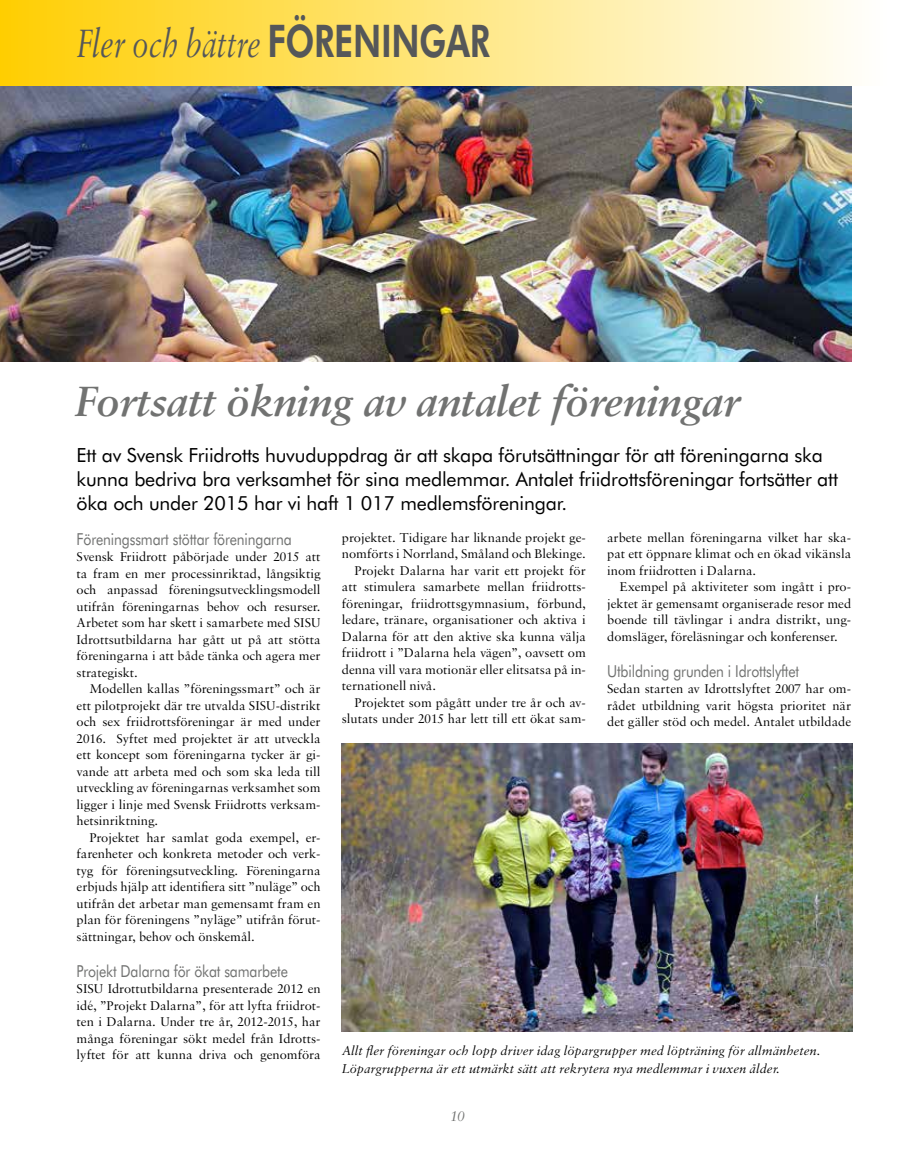
<style>
.page{position:relative;width:915px;height:1149px;background:#fff}
.page>*{position:absolute;margin:0;border:0;box-sizing:border-box;transform-origin:0 0}
.t1{font:italic 600 45px "Sabon MT Std";letter-spacing:-.01em;color:#717271}
.t2{font:italic 42px "Sabon MT Std";letter-spacing:-.01em;color:#555759;scale:.75 1}
.t3{font:19.5px/24px "Futura BT";letter-spacing:-.01em;color:#000}
.t4{font:16.5px "Futura BT";letter-spacing:-.01em;color:#717271;scale:.85 1}
.t5{font:italic 15px "Sabon MT Std";color:#717271}
.t6{font:13.5px/16.5px "Sabon MT Std";color:#000;text-align:justify}
.t7{font:italic 13.5px/18px "Sabon MT Std";color:#000}
.s1{font-family:"Futura BT";font-weight:800;font-style:normal;font-size:45px}
</style>
<div class="page">
<img style="left:0;top:85px;width:850px;height:276px">
<div style="left:0;top:0;width:914px;height:85px;background:linear-gradient(to right,#ffce01,#fff)"></div>
<img style="left:342px;top:743px;width:510px;height:288px">
<h2 class="t2" style="left:77px;top:19px;width:553px">Fler och bättre <span class="s1">FÖRENINGAR</span></h2>
<h1 class="t1" style="left:74px;top:374px;width:667px">Fortsatt ökning av antalet föreningar</h1>
<p class="t3" style="left:77px;top:442px;width:762px">Ett av Svensk Friidrotts huvuduppdrag är att skapa förutsättningar för att föreningarna ska kunna bedriva bra verksamhet för sina medlemmar. Antalet friidrottsföreningar fortsätter att öka och under 2015 har vi haft 1 017 medlemsföreningar.</p>
<p class="t4" style="left:77px;top:528px;width:254px">Föreningssmart stöttar föreningarna</p>
<p class="t6" style="left:77px;top:548px;width:245px">Svensk Friidrott påbörjade under 2015 att ta fram en mer processinriktad, långsiktig och anpassad föreningsutvecklingsmodell utifrån föreningarnas behov och resurser.<br>Arbetet som har skett i samarbete med SISU Idrottsutbildarna har gått ut på att stötta föreningarna i att både tänka och agera mer strategiskt.</p>
<p class="t6" style="left:77px;top:680px;width:245px;text-indent:13px">Modellen kallas ”föreningssmart” och är ett pilotprojekt där tre utvalda SISU-distrikt och sex friidrottsföreningar är med under 2016. Syftet med projektet är att utveckla ett koncept som föreningarna tycker är gi&shy;vande att arbeta med och som ska leda till utveckling av föreningarnas verksamhet som ligger i linje med Svensk Friidrotts verksam&shy;hetsinriktning.</p>
<p class="t6" style="left:77px;top:828px;width:245px;text-indent:13px">Projektet har samlat goda exempel, er&shy;farenheter och konkreta metoder och verk&shy;tyg för föreningsutveckling. Föreningarna erbjuds hjälp att identifiera sitt ”nuläge” och utifrån det arbetar man gemensamt fram en plan för föreningens ”nyläge” utifrån förut&shy;sättningar, behov och önskemål.</p>
<p class="t4" style="left:77px;top:960px;width:250px">Projekt Dalarna för ökat samarbete</p>
<p class="t6" style="left:77px;top:980px;width:245px">SISU Idrottutbildarna presenterade 2012 en idé, ”Projekt Dalarna”, för att lyfta friidrot&shy;ten i Dalarna. Under tre år, 2012-2015, har många föreningar sökt medel från Idrotts&shy;lyftet för att kunna driva och genomföra</p>
<p class="t6" style="left:342px;top:528px;width:245px">projektet. Tidigare har liknande projekt ge-</p>
<p class="t6" style="left:342px;top:545px;width:245px">nomförts i Norrland, Småland och Blekinge.</p>
<p class="t6" style="left:354px;top:561px;width:233px">Projekt Dalarna har varit ett projekt för</p>
<p class="t6" style="left:342px;top:578px;width:245px">att stimulera samarbete mellan friidrotts-</p>
<p class="t6" style="left:342px;top:594px;width:245px">föreningar, friidrottsgymnasium, förbund,</p>
<p class="t6" style="left:342px;top:611px;width:245px">ledare, tränare, organisationer och aktiva i</p>
<p class="t6" style="left:342px;top:627px;width:245px">Dalarna för att den aktive ska kunna välja</p>
<p class="t6" style="left:342px;top:644px;width:245px">friidrott i ”Dalarna hela vägen”, oavsett om</p>
<p class="t6" style="left:342px;top:660px;width:245px">denna vill vara motionär eller elitsatsa på in-</p>
<p class="t6" style="left:342px;top:677px;width:96px">ternationell nivå.</p>
<p class="t6" style="left:354px;top:693px;width:233px">Projektet som pågått under tre år och av-</p>
<p class="t6" style="left:342px;top:710px;width:245px">slutats under 2015 har lett till ett ökat sam-</p>
<p class="t6" style="left:607px;top:528px;width:245px">arbete mellan föreningarna vilket har ska&shy;pat ett öppnare klimat och en ökad vikänsla inom friidrotten i Dalarna.</p>
<p class="t6" style="left:607px;top:578px;width:245px;text-indent:13px">Exempel på aktiviteter som ingått i pro&shy;jektet är gemensamt organiserade resor med boende till tävlingar i andra distrikt, ung&shy;domsläger, föreläsningar och konferenser.</p>
<p class="t4" style="left:607px;top:660px;width:227px">Utbildning grunden i Idrottslyftet</p>
<p class="t6" style="left:607px;top:680px;width:245px">Sedan starten av Idrottslyftet 2007 har om&shy;rådet utbildning varit högsta prioritet när det gäller stöd och medel. Antalet utbildade</p>
<p class="t7" style="left:342px;top:1040px;width:480px">Allt fler föreningar och lopp driver idag löpargrupper med löpträning för allmänheten.<br>Löpargrupperna är ett utmärkt sätt att rekrytera nya medlemmar i vuxen ålder.</p>
<p class="t5" style="left:450px;top:1106px;width:16px">10</p>
</div>
